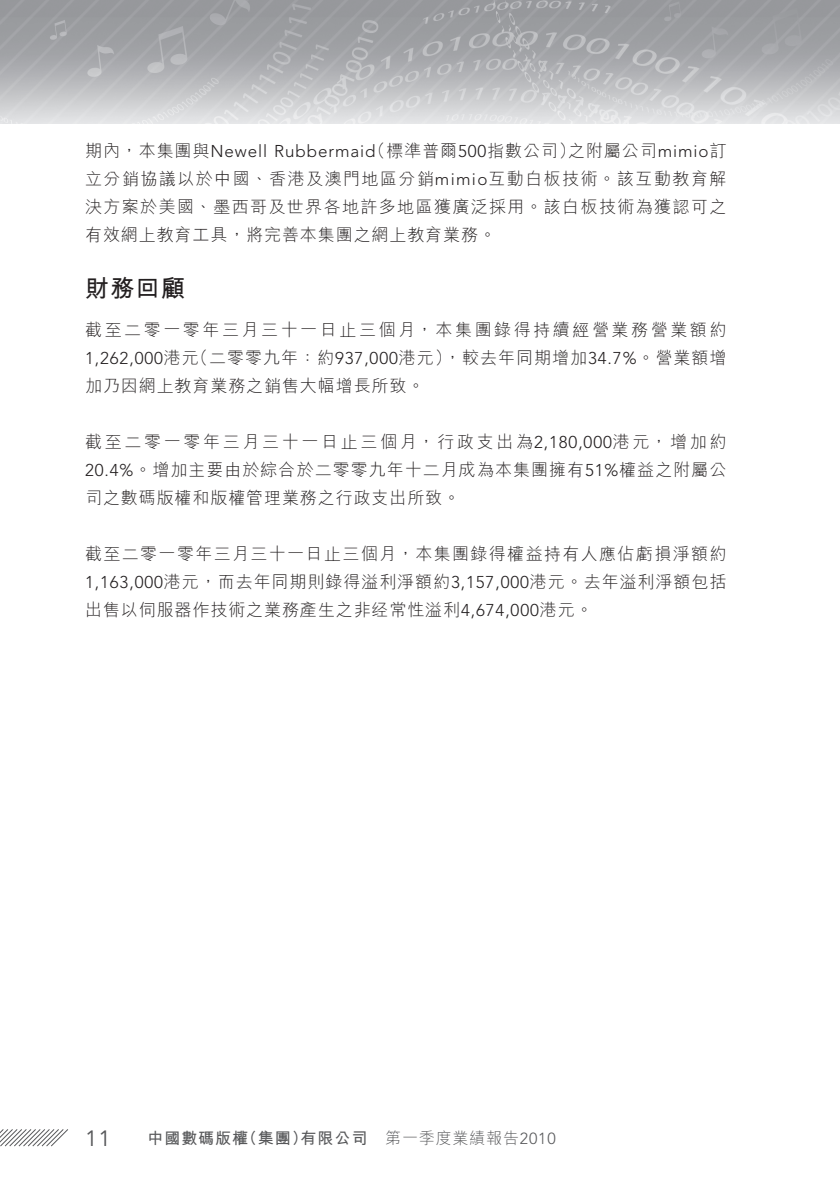
<style>
.page{position:relative;width:840px;height:1191px;background:#fff}
.page>*{position:absolute;margin:0;border:0;box-sizing:border-box;transform-origin:0 0}
.t1{font:24px "M Hei HK Bold E Ten B5 H";color:#231f20}
.t2{font:22px "Avenir LT Std";color:#57585a}
.t3{font:17px/28px "M Hei HK Light E Ten B5 H";letter-spacing:.055em;color:#231f20;text-align:justify}
.t4{font:17px/28px "M Hei HK Light E Ten B5 H";letter-spacing:.15em;color:#231f20;text-align:right}
.t5{font:300 17px "Avenir LT Std";letter-spacing:.05em;color:#231f20}
.t6{font:16px "M Hei HK Bold E Ten B5 H";letter-spacing:.055em;color:#57585a}
.t7{font:16px "M Hei HK Light E Ten B5 H";letter-spacing:.05em;color:#57585a}
.s1{font-family:"Avenir LT Std";font-weight:300}
.s2{font-family:"M Hei HK Light E Ten B5 H";font-weight:400}
</style>
<div class="page">
<img style="left:0;top:0;width:839px;height:123px">
<svg style="left:0;top:1129px;width:68px;height:18px"></svg>
<p class="t3" style="left:368px;top:139px;width:209px">（標準普爾<span class="s1">500</span>指數公司）</p>
<p class="t3" style="left:568px;top:139px;width:160px">之附屬公司<span class="s1">mimio</span>訂</p>
<p class="t5" style="left:85px;top:144px;width:292px"><span class="s2">期內，本集團與</span>Newell Rubbermaid</p>
<p class="t3" style="left:85px;top:167px;width:642px">立分銷協議以於中國、香港及澳門地區分銷<span class="s1">mimio</span>互動白板技術。該互動教育解決方案於美國、墨西哥及世界各地許多地區獲廣泛採用。該白板技術為獲認可之有效網上教育工具，將完善本集團之網上教育業務。</p>
<h1 class="t1" style="left:85px;top:279px;width:102px">財務回顧</h1>
<p class="t4" style="left:85px;top:318px;width:642px">截至二零一零年三月三十一日止三個月，本集團錄得持續經營業務營業額約（二零零九年：約<span class="s1">937,000</span>港元 ，） 較去年同期增加<span class="s1">34.7%</span>。營業額增</p>
<p class="t5" style="left:85px;top:351px;width:115px">1,262,000<span class="s2">港元</span></p>
<p class="t3" style="left:85px;top:374px;width:340px">加乃因網上教育業務之銷售大幅增長所致。</p>
<p class="t3" style="left:85px;top:430px;width:642px">截至二零一零年三月三十一日止三個月，行政支出為<span class="s1">2,180,000</span>港元，增加約<span class="s1">20.4%</span>。增加主要由於綜合於二零零九年十二月成為本集團擁有<span class="s1">51%</span>權益之附屬公司之數碼版權和版權管理業務之行政支出所致。</p>
<p class="t3" style="left:85px;top:542px;width:642px">截至二零一零年三月三十一日止三個月，本集團錄得權益持有人應佔虧損淨額約<span class="s1">1,163,000</span>港元，而去年同期則錄得溢利淨額約<span class="s1">3,157,000</span>港元。去年溢利淨額包括出售以伺服器作技術之業務產生之非经常性溢利<span class="s1">4,674,000</span>港元。</p>
<p class="t2" style="left:85px;top:1125px;width:27px">11</p>
<p class="t6" style="left:241px;top:1132px;width:68px">（集團）</p>
<p class="t6" style="left:300px;top:1132px;width:68px">有限公司</p>
<p class="t6" style="left:147px;top:1132px;width:102px">中國數碼版權</p>
<p class="t7" style="left:385px;top:1132px;width:172px">第一季度業績報告<span class="s1">2010</span></p>
</div>
